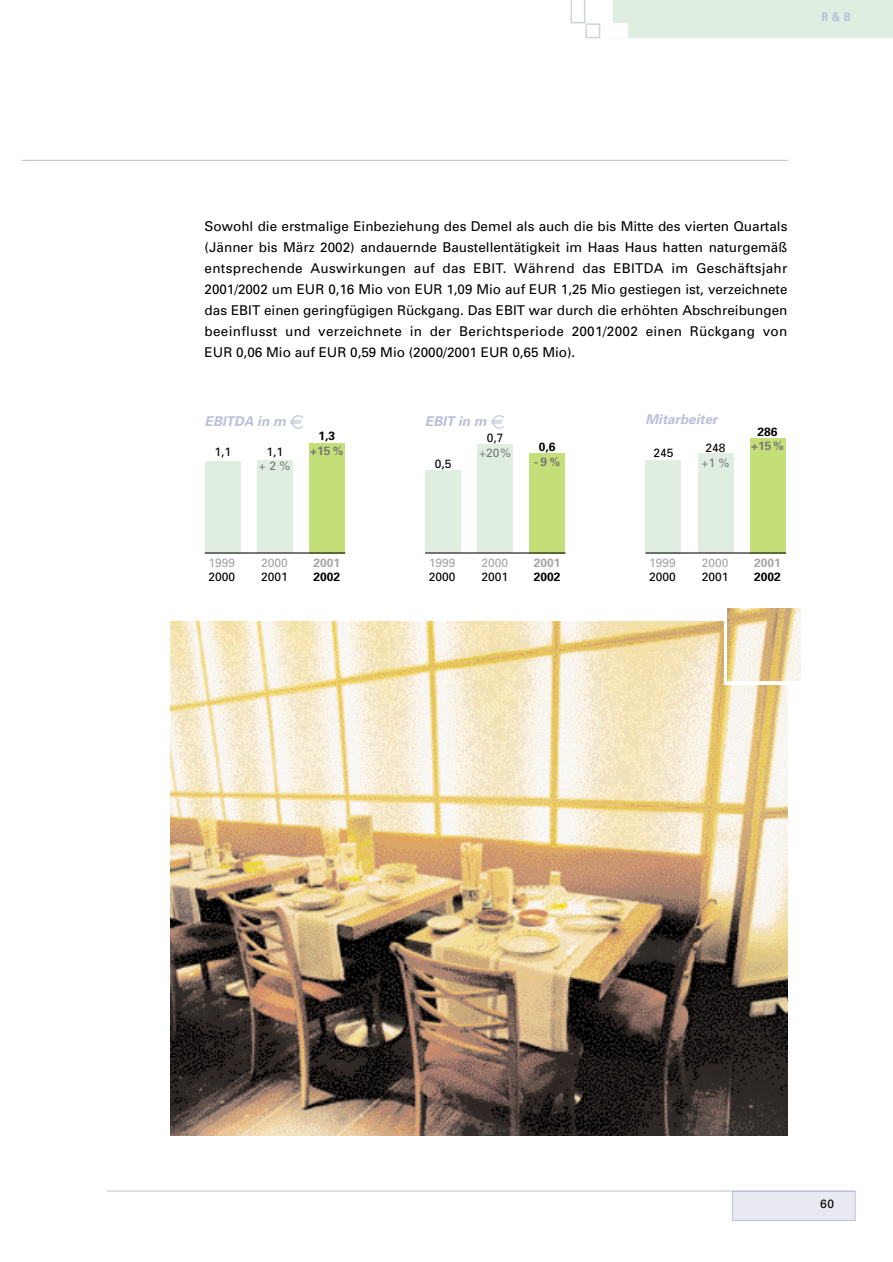
<style>
.page{position:relative;width:893px;height:1262px;background:#fff}
.page>*{position:absolute;margin:0;border:0;box-sizing:border-box;transform-origin:0 0}
.t1{font:13.5px/21px "Univers";color:#000;text-align:justify}
.t2{font:italic 700 13.5px "Univers";color:#bac1da}
.t3{font:12px "Univers";color:#000}
.t4{font:12px "Univers";color:#a6a6a6}
.t5{font:700 12px "Univers";color:#000}
.t6{font:700 12px "Univers";color:#a6a6a6}
.t7{font:700 12px "Univers";color:#777}
.t8{font:12px "Univers";color:#777}
.t9{font:700 condensed 12px "Univers";color:#bac1da}
.s1{font-family:"Euro Logo";font-weight:400;font-style:normal}
</style>
<div class="page">
<hr style="left:22px;top:160px;width:765px;height:1px;background:#bac1da">
<div style="left:613px;top:0;width:279px;height:38px;background:#e0eee2"></div>
<svg style="left:570px;top:0;width:31px;height:39px"></svg>
<div style="left:613px;top:23px;width:15px;height:15px;background:#fff"></div>
<div style="left:732px;top:1191px;width:123px;height:29px;background:#e8e9f1"></div>
<div style="left:732px;top:1191px;width:123px;height:29px;border:1px solid #bac1da"></div>
<hr style="left:107px;top:1190px;width:748px;height:1px;background:#bac1da">
<img style="left:170px;top:621px;width:617px;height:514px">
<svg style="left:723px;top:621px;width:64px;height:64px"></svg>
<img style="left:728px;top:608px;width:72px;height:72px">
<div style="left:205px;top:461px;width:35px;height:92px;background:#e0eee2"></div>
<div style="left:257px;top:460px;width:35px;height:93px;background:#e0eee2"></div>
<div style="left:309px;top:443px;width:36px;height:110px;background:#c5df78"></div>
<hr style="left:205px;top:552px;width:140px;height:1px;background:#000">
<div style="left:425px;top:470px;width:36px;height:83px;background:#e0eee2"></div>
<div style="left:477px;top:444px;width:36px;height:108px;background:#e0eee2"></div>
<div style="left:529px;top:453px;width:36px;height:100px;background:#c5df78"></div>
<hr style="left:425px;top:552px;width:140px;height:1px;background:#000">
<div style="left:645px;top:460px;width:36px;height:93px;background:#e0eee2"></div>
<div style="left:697px;top:453px;width:36px;height:99px;background:#e0eee2"></div>
<div style="left:749px;top:438px;width:36px;height:115px;background:#c5df78"></div>
<hr style="left:645px;top:552px;width:140px;height:1px;background:#000">
<p class="t9" style="left:821px;top:13px;width:31px">R &amp; B</p>
<p class="t1" style="left:205px;top:217px;width:584px">Sowohl die erstmalige Einbeziehung des Demel als auch die bis Mitte des vierten Quartals (Jänner bis März 2002) andauernde Baustellentätigkeit im Haas Haus hatten naturgemäß entsprechende Auswirkungen auf das EBIT. Während das EBITDA im Geschäftsjahr 2001/2002 um EUR 0,16 Mio von EUR 1,09 Mio auf EUR 1,25 Mio gestiegen ist, verzeichnete das EBIT einen geringfügigen Rückgang. Das EBIT war durch die erhöhten Abschreibungen beeinflusst und verzeichnete in der Berichtsperiode 2001/2002 einen Rückgang von EUR 0,06 Mio auf EUR 0,59 Mio (2000/2001 EUR 0,65 Mio).</p>
<p class="t2" style="left:205px;top:416px;width:101px">EBITDA in m <span class="s1">e</span></p>
<p class="t3" style="left:214px;top:447px;width:18px">1,1</p>
<p class="t5" style="left:318px;top:431px;width:18px">1,3</p>
<p class="t7" style="left:310px;top:446px;width:35px">+15 %</p>
<p class="t3" style="left:266px;top:447px;width:18px">1,1</p>
<p class="t8" style="left:259px;top:462px;width:33px">+ 2 %</p>
<p class="t2" style="left:425px;top:416px;width:81px">EBIT in m <span class="s1">e</span></p>
<p class="t3" style="left:434px;top:459px;width:18px">0,5</p>
<p class="t3" style="left:487px;top:434px;width:18px">0,7</p>
<p class="t8" style="left:479px;top:448px;width:34px">+20%</p>
<p class="t5" style="left:539px;top:442px;width:18px">0,6</p>
<p class="t7" style="left:534px;top:457px;width:27px">-9%</p>
<p class="t2" style="left:645px;top:415px;width:74px">Mitarbeiter</p>
<p class="t3" style="left:653px;top:448px;width:22px">245</p>
<p class="t3" style="left:705px;top:443px;width:22px">248</p>
<p class="t8" style="left:701px;top:458px;width:30px">+1 %</p>
<p class="t5" style="left:757px;top:427px;width:22px">286</p>
<p class="t7" style="left:751px;top:442px;width:34px">+15%</p>
<p class="t4" style="left:208px;top:558px;width:28px">1999</p>
<p class="t3" style="left:208px;top:572px;width:28px">2000</p>
<p class="t4" style="left:261px;top:558px;width:28px">2000</p>
<p class="t3" style="left:261px;top:572px;width:28px">2001</p>
<p class="t6" style="left:313px;top:558px;width:28px">2001</p>
<p class="t5" style="left:313px;top:572px;width:28px">2002</p>
<p class="t4" style="left:429px;top:558px;width:28px">1999</p>
<p class="t3" style="left:429px;top:572px;width:28px">2000</p>
<p class="t4" style="left:481px;top:558px;width:28px">2000</p>
<p class="t3" style="left:481px;top:572px;width:28px">2001</p>
<p class="t6" style="left:534px;top:558px;width:28px">2001</p>
<p class="t5" style="left:534px;top:572px;width:28px">2002</p>
<p class="t4" style="left:649px;top:558px;width:28px">1999</p>
<p class="t3" style="left:649px;top:572px;width:28px">2000</p>
<p class="t4" style="left:701px;top:558px;width:28px">2000</p>
<p class="t3" style="left:701px;top:572px;width:28px">2001</p>
<p class="t6" style="left:754px;top:558px;width:28px">2001</p>
<p class="t5" style="left:754px;top:572px;width:28px">2002</p>
<p class="t3" style="left:820px;top:1199px;width:16px">60</p>
</div>
